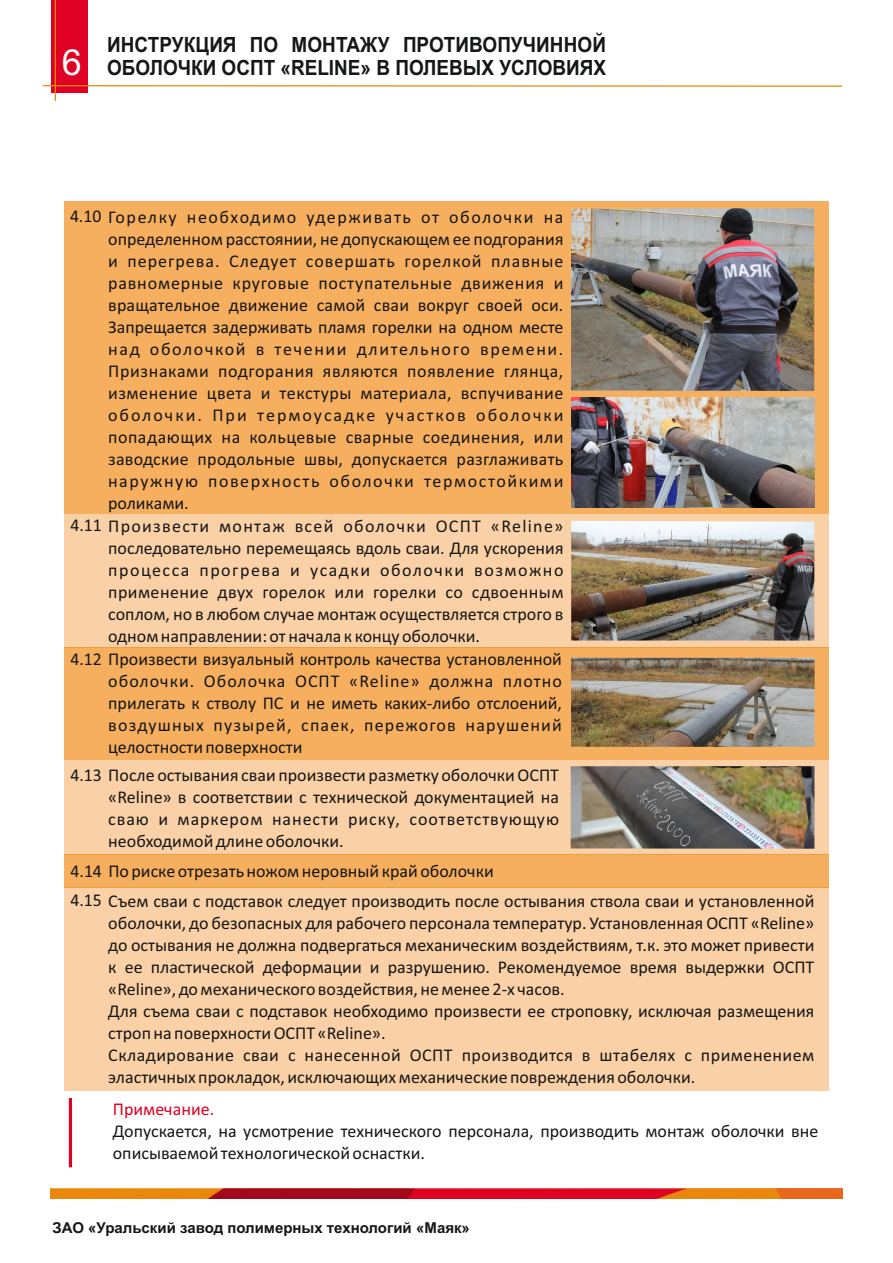
<style>
.page{position:relative;width:893px;height:1263px;background:#fff}
.page>*{position:absolute;margin:0;border:0;box-sizing:border-box;transform-origin:0 0}
.t1{font:700 21px/23.4px "Arial";color:#151616;text-align:right;scale:.9 1}
.t2{font:18px/21.9px "Calibri";color:#151616}
.t3{font:18px "Calibri";letter-spacing:.07em;color:#151616}
.t4{font:18px "Calibri";letter-spacing:.025em;color:#151616}
.t5{font:18px "Calibri";letter-spacing:.055em;color:#151616}
.t6{font:18px "Calibri";letter-spacing:.065em;color:#151616}
.t7{font:18px "Calibri";letter-spacing:.085em;color:#151616}
.t8{font:18px "Calibri";color:#e00024}
.t9{font:700 15px "Arial";color:#151616}
.s1{font-weight:400;font-size:36px;color:#fff}
</style>
<div class="page">
<img style="left:51px;top:1189px;width:791px;height:10px">
<div style="left:51px;top:0;width:36px;height:92px;background:#e00024"></div>
<hr style="left:43px;top:85px;width:799px;height:2px;background:#eb890c">
<hr style="left:55px;top:0;width:1px;height:101px;background:#eb890c">
<div style="left:64px;top:514px;width:765px;height:134px;background:#fad1a6"></div>
<div style="left:64px;top:648px;width:765px;height:112px;background:#f6ae5f"></div>
<div style="left:64px;top:760px;width:765px;height:94px;background:#fad1a6"></div>
<div style="left:64px;top:854px;width:765px;height:34px;background:#f6ae5f"></div>
<img style="left:571px;top:766px;width:243px;height:83px">
<div style="left:64px;top:888px;width:765px;height:203px;background:#fad1a6"></div>
<img style="left:571px;top:658px;width:244px;height:89px">
<hr style="left:69px;top:1098px;width:3px;height:69px;background:#e00024">
<img style="left:571px;top:521px;width:243px;height:119px">
<div style="left:64px;top:202px;width:765px;height:312px;background:#f6ae5f"></div>
<img style="left:571px;top:208px;width:243px;height:183px">
<img style="left:571px;top:398px;width:243px;height:110px">
<p class="t1" style="left:62px;top:35px;width:606px">ИНСТРУКЦИЯ ПО МОНТАЖУ ПРОТИВОПУЧИННОЙ<br><span class="s1">6</span> ОБОЛОЧКИ ОСПТ «RELINE» В ПОЛЕВЫХ УСЛОВИЯХ</p>
<p class="t2" style="left:108px;top:207px;width:457px;text-align:justify;text-indent:-38px">4.10 Горелку необходимо удерживать от оболочки на определенном расстоянии, не допускающем ее подгорания и перегрева. Следует совершать горелкой плавные равномерные круговые поступательные движения и вращательное движение самой сваи вокруг своей оси.<br>Запрещается задерживать пламя горелки на одном месте над оболочкой в течении длительного времени.<br>Признаками подгорания являются появление глянца, изменение цвета и текстуры материала, вспучивание оболочки. При термоусадке участков оболочки попадающих на кольцевые сварные соединения, или заводские продольные швы, допускается разглаживать наружную поверхность оболочки термостойкими роликами.</p>
<p class="t3" style="left:70px;top:518px;width:495px">4.11 Произвести монтаж всей оболочки ОСПТ «Reline»</p>
<p class="t2" style="left:108px;top:538px;width:457px">последовательно перемещаясь вдоль сваи. Для ускорения</p>
<p class="t7" style="left:108px;top:562px;width:457px">процесса прогрева и усадки оболочки возможно</p>
<p class="t4" style="left:108px;top:584px;width:457px">применение двух горелок или горелки со сдвоенным</p>
<p class="t2" style="left:108px;top:604px;width:457px">соплом, но в любом случае монтаж осуществляется строго в</p>
<p class="t2" style="left:108px;top:626px;width:373px">одном направлении: от начала к концу оболочки.</p>
<p class="t2" style="left:70px;top:650px;width:493px">4.12 Произвести визуальный контроль качества установленной</p>
<p class="t5" style="left:108px;top:674px;width:455px">оболочки. Оболочка ОСПТ «Reline» должна плотно</p>
<p class="t2" style="left:108px;top:694px;width:455px">прилегать к стволу ПС и не иметь каких-либо отслоений,</p>
<p class="t6" style="left:108px;top:717px;width:455px">воздушных пузырей, спаек, пережогов нарушений</p>
<p class="t2" style="left:108px;top:737px;width:196px">целостности поверхности</p>
<p class="t2" style="left:108px;top:765px;width:452px;text-align:justify;text-indent:-38px">4.13 После остывания сваи произвести разметку оболочки ОСПТ «Reline» в соответствии с технической документацией на сваю и маркером нанести риску, соответствующую необходимой длине оболочки.</p>
<p class="t2" style="left:71px;top:857px;width:745px;line-height:30.6px">4.14 По риске отрезать ножом неровный край оболочки<br>4.15 Съем сваи с подставок следует производить после остывания ствола сваи и установленной</p>
<p class="t2" style="left:108px;top:914px;width:708px">оболочки, до безопасных для рабочего персонала температур. Установленная ОСПТ «Reline» до остывания не должна подвергаться механическим воздействиям, т.к. это может привести к ее пластической деформации и разрушению. Рекомендуемое время выдержки ОСПТ «Reline», до механического воздействия, не менее 2-х часов.<br>Для съема сваи с подставок необходимо произвести ее строповку, исключая размещения строп на поверхности ОСПТ «Reline».<br>Складирование сваи с нанесенной ОСПТ производится в штабелях с применением эластичных прокладок, исключающих механические повреждения оболочки.</p>
<p class="t8" style="left:113px;top:1101px;width:103px">Примечание.</p>
<p class="t2" style="left:113px;top:1121px;width:707px">Допускается, на усмотрение технического персонала, производить монтаж оболочки вне описываемой технологической оснастки.</p>
<p class="t9" style="left:52px;top:1222px;width:419px">ЗАО «Уральский завод полимерных технологий «Маяк»</p>
</div>
